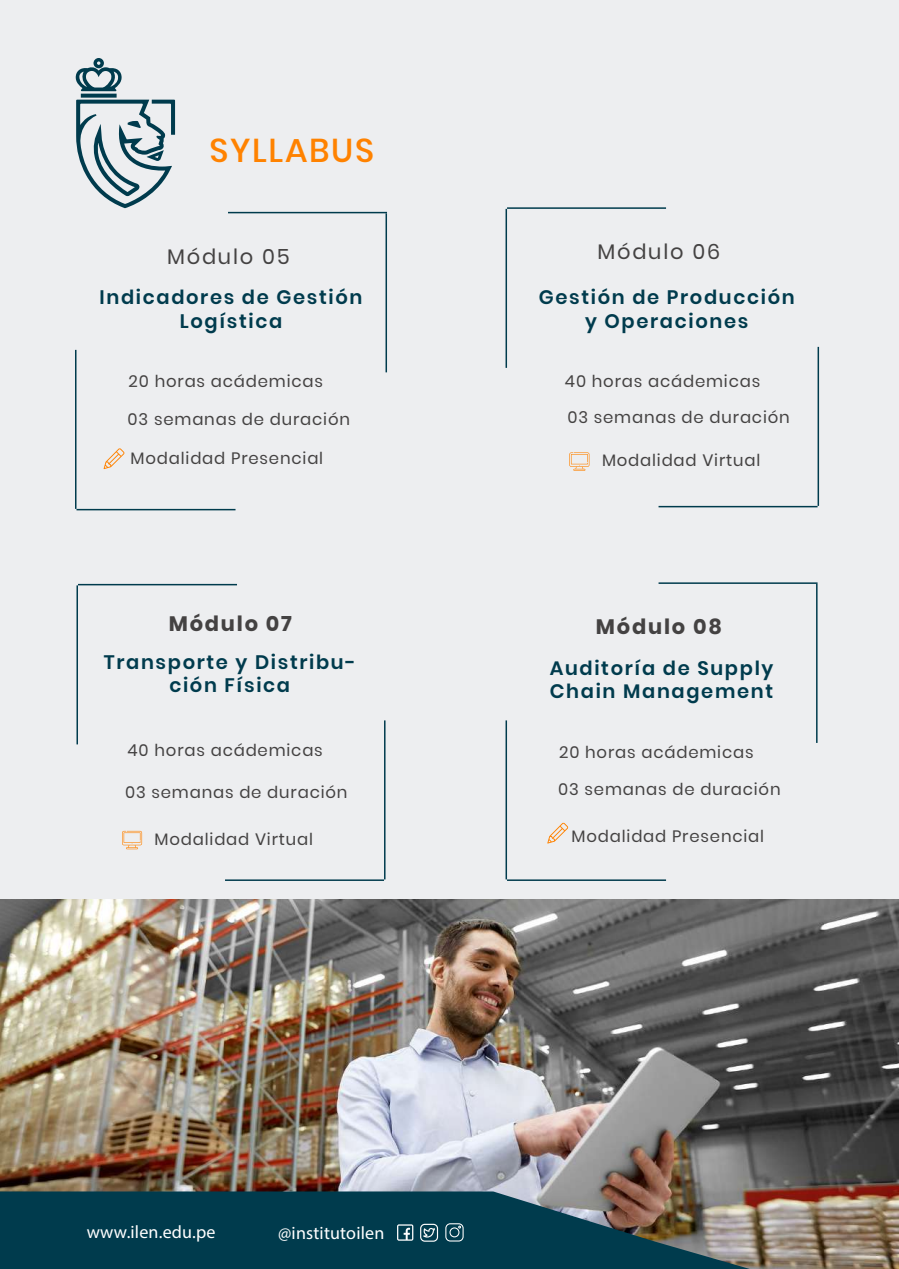
<style>
.page{position:relative;width:899px;height:1269px;background:#edeef0}
.page>*{position:absolute;margin:0;border:0;box-sizing:border-box;transform-origin:0 0}
.t1{font:500 33px "Poppins";letter-spacing:.05em;color:#ff8200}
.t2{font:21px "Poppins";letter-spacing:.085em;color:#444242}
.t3{font:700 21px "Poppins";letter-spacing:.085em;color:#444242}
.t4{font:600 19.5px/23.4px "Poppins";letter-spacing:.085em;color:#003b4d;text-align:center}
.t5{font:18px "Myriad Pro";letter-spacing:.01em;color:#fff}
.t6{font:16.5px/36px "Poppins";letter-spacing:.05em;color:#444242}
</style>
<div class="page">
<svg style="left:76px;top:100px;width:99px;height:108px"></svg>
<svg style="left:81px;top:94px;width:36px;height:4px"></svg>
<svg style="left:75px;top:58px;width:47px;height:33px"></svg>
<hr style="left:75px;top:350px;width:1px;height:159px;background:#003b4d">
<hr style="left:76px;top:509px;width:160px;height:1px;background:#003b4d">
<hr style="left:386px;top:213px;width:1px;height:159px;background:#003b4d">
<hr style="left:228px;top:212px;width:159px;height:1px;background:#003b4d">
<hr style="left:818px;top:347px;width:1px;height:159px;background:#003b4d">
<hr style="left:658px;top:506px;width:160px;height:1px;background:#003b4d">
<hr style="left:506px;top:209px;width:1px;height:159px;background:#003b4d">
<hr style="left:507px;top:207px;width:159px;height:2px;background:#003b4d">
<hr style="left:384px;top:720px;width:2px;height:159px;background:#003b4d">
<hr style="left:225px;top:879px;width:159px;height:2px;background:#003b4d">
<hr style="left:76px;top:585px;width:2px;height:159px;background:#003b4d">
<hr style="left:78px;top:584px;width:159px;height:1px;background:#003b4d">
<svg style="left:569px;top:452px;width:20px;height:19px"></svg>
<hr style="left:506px;top:720px;width:1px;height:159px;background:#003b4d">
<hr style="left:507px;top:879px;width:159px;height:2px;background:#003b4d">
<hr style="left:816px;top:584px;width:2px;height:159px;background:#003b4d">
<hr style="left:658px;top:582px;width:160px;height:2px;background:#003b4d">
<svg style="left:122px;top:831px;width:20px;height:18px"></svg>
<svg style="left:547px;top:822px;width:21px;height:21px"></svg>
<svg style="left:104px;top:448px;width:20px;height:21px"></svg>
<img style="left:0;top:899px;width:898px;height:369px">
<svg style="left:0;top:1191px;width:752px;height:78px;fill:#003b4d"></svg>
<svg style="left:386px;top:1223px;width:78px;height:19px"></svg>
<h1 class="t1" style="left:209px;top:131px;width:166px">SYLLABUS</h1>
<p class="t2" style="left:167px;top:244px;width:124px">Módulo 05</p>
<p class="t4" style="left:100px;top:286px;width:264px">Indicadores de Gestión<br>Logística</p>
<p class="t6" style="left:129px;top:363px;width:196px">20 horas acádemicas</p>
<p class="t6" style="left:128px;top:401px;width:224px">03 semanas de duración</p>
<p class="t6" style="left:131px;top:440px;width:194px">Modalidad Presencial</p>
<p class="t3" style="left:169px;top:612px;width:125px">Módulo 07</p>
<p class="t4" style="left:104px;top:650px;width:253px">Transporte y Distribu&shy;ción Física</p>
<p class="t6" style="left:128px;top:732px;width:197px">40 horas acádemicas</p>
<p class="t6" style="left:125px;top:774px;width:224px">03 semanas de duración</p>
<p class="t2" style="left:597px;top:240px;width:124px">Módulo 06</p>
<p class="t4" style="left:539px;top:286px;width:258px">Gestión de Producción y Operaciones</p>
<p class="t6" style="left:565px;top:363px;width:226px">40 horas acádemicas<br>03 semanas de duración</p>
<p class="t6" style="left:602px;top:443px;width:160px">Modalidad Virtual</p>
<p class="t3" style="left:596px;top:615px;width:127px">Módulo 08</p>
<p class="t4" style="left:550px;top:656px;width:225px;text-align:left">Auditoría de Supply<br>Chain Management</p>
<p class="t6" style="left:559px;top:734px;width:196px">20 horas acádemicas</p>
<p class="t6" style="left:558px;top:771px;width:224px">03 semanas de duración</p>
<p class="t6" style="left:155px;top:821px;width:160px">Modalidad Virtual</p>
<p class="t6" style="left:572px;top:818px;width:194px">Modalidad Presencial</p>
<p class="t5" style="left:87px;top:1220px;width:130px">www.ilen.edu.pe</p>
<p class="t5" style="left:278px;top:1222px;width:108px">@institutoilen</p>
<p class="t5" style="left:76px;top:1220px;width:130px">www.ilen.edu.pe</p>
<p class="t5" style="left:268px;top:1222px;width:108px">@insti utoilen</p>
</div>
